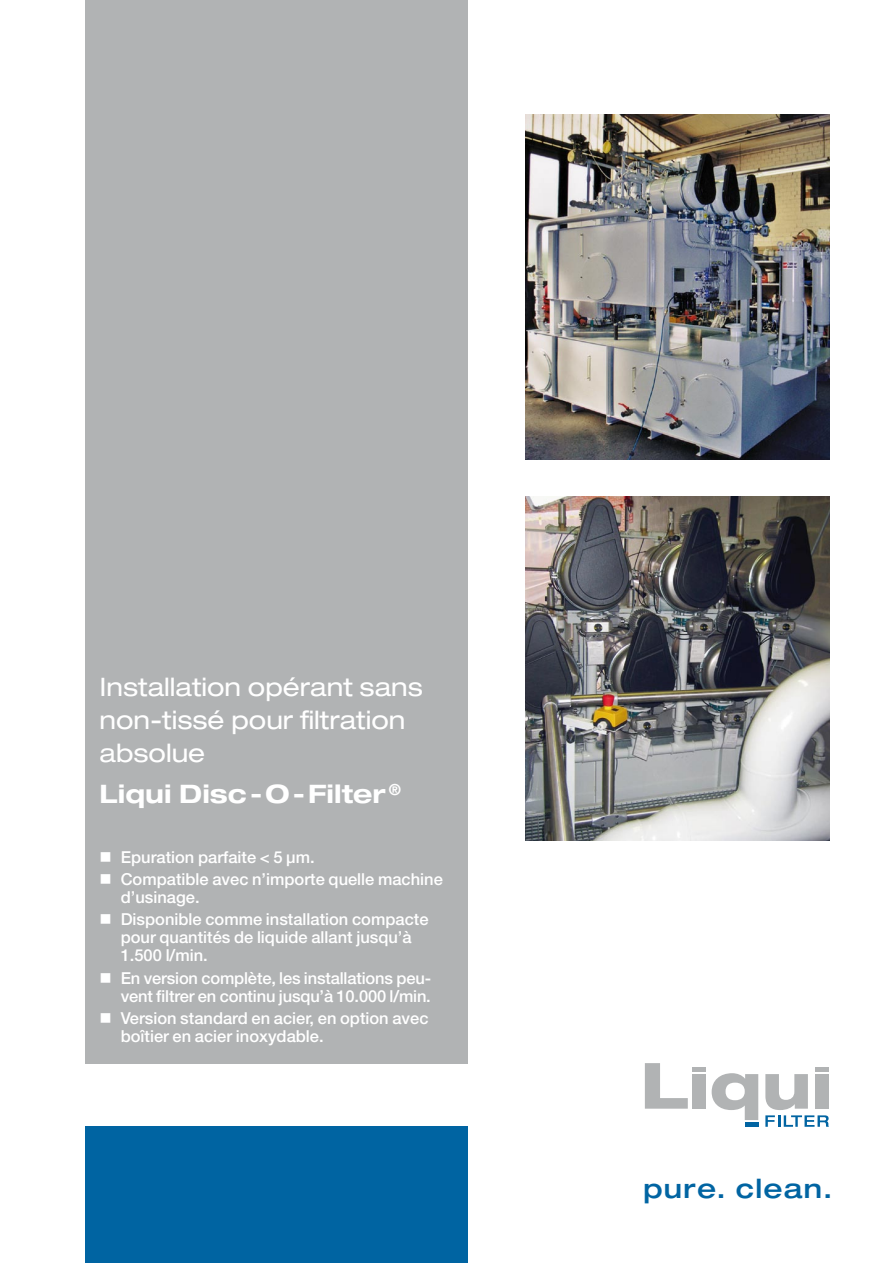
<style>
.page{position:relative;width:893px;height:1263px;background:#fff}
.page>*{position:absolute;margin:0;border:0;box-sizing:border-box;transform-origin:0 0}
.t1{font:500 expanded 26.55px "Helvetica Neue LT Std";letter-spacing:.05em;color:#0064a2}
.t2{font:expanded 25.5px/33px "Helvetica Neue LT Std";color:#fff}
.t3{font:700 expanded 25.5px "Helvetica Neue LT Std";color:#fff}
.t4{font:500 16.5px/18px "Helvetica Neue LT Std";color:#fff}
</style>
<div class="page">
<div style="left:85px;top:0;width:383px;height:1063px;background:#b1b3b4"></div>
<div style="left:85px;top:1127px;width:383px;height:136px;background:#0064a2"></div>
<svg style="left:645px;top:1063px;width:43px;height:46px"></svg>
<div style="left:693px;top:1074px;width:13px;height:35px;background:#b1b3b4"></div>
<svg style="left:712px;top:1073px;width:46px;height:47px"></svg>
<svg style="left:765px;top:1074px;width:64px;height:53px"></svg>
<div style="left:693px;top:1067px;width:13px;height:5px;background:#b1b3b4"></div>
<div style="left:745px;top:1122px;width:13px;height:5px;background:#0164a2"></div>
<div style="left:815px;top:1067px;width:14px;height:5px;background:#b1b3b4"></div>
<img style="left:526px;top:115px;width:303px;height:345px">
<img style="left:526px;top:496px;width:303px;height:345px">
<h2 class="t2" style="left:99px;top:670px;width:325px">Installation opérant sans non-tissé pour filtration absolue</h2>
<h2 class="t3" style="left:99px;top:778px;width:303px">Liqui Disc-O-Filter <sup>®</sup></h2>
<p class="t4" style="left:121px;top:846px;width:324px;line-height:22.2px">Epuration parfaite &lt; 5 µm.<br>Compatible avec n’importe quelle machine</p>
<p class="t4" style="left:121px;top:886px;width:309px;line-height:22.2px">d’usinage.<br>Disponible comme installation compacte</p>
<p class="t4" style="left:121px;top:928px;width:292px">pour quantités de liquide allant jusqu’à<br>1.500 l/min.</p>
<p class="t4" style="left:121px;top:968px;width:312px">En version complète, les installations peu&shy;vent filtrer en continu jusqu’à 10.000 l/min.</p>
<p class="t4" style="left:121px;top:1009px;width:309px">Version standard en acier, en option avec boîtier en acier inoxydable.</p>
<h1 class="t1" style="left:643px;top:1172px;width:190px">pure. clean.</h1>
</div>
